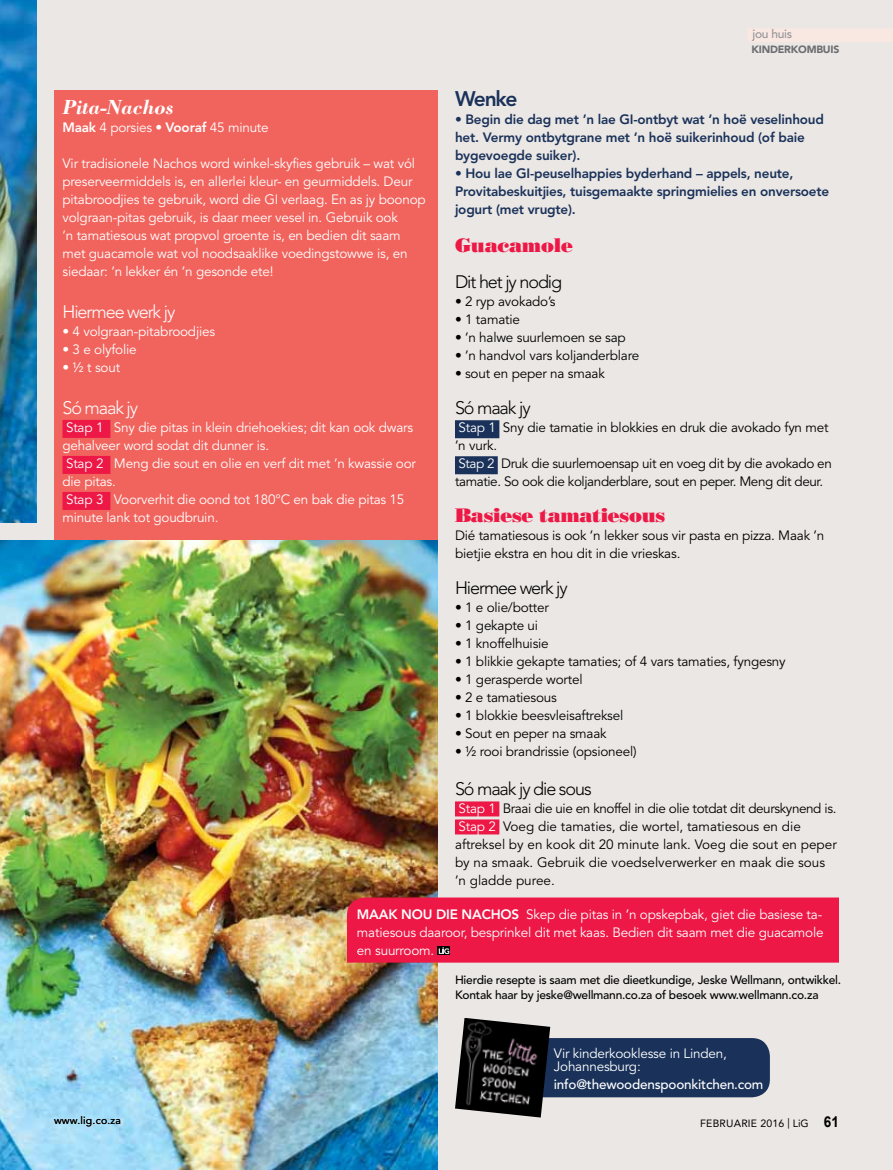
<style>
.page{position:relative;width:893px;height:1170px;background:#fff}
.page>*{position:absolute;margin:0;border:0;box-sizing:border-box;transform-origin:0 0}
.t1{font:italic 700 21px "Bodoni Std";letter-spacing:-.015em;color:#fff}
.t2{font:800 21px "Avenir LT Std";letter-spacing:-.06em;color:#1a325a}
.t3{font:19.5px "Bodoni Std Poster";letter-spacing:-.015em;color:#ed1846}
.t4{font:300 18px "Avenir LT Std";letter-spacing:-.06em;color:#000}
.t5{font:300 18px "Avenir LT Std";letter-spacing:-.06em;color:#fff}
.t6{font:13.5px/18px "Avenir LT Std";letter-spacing:-.015em;color:#fff}
.t7{font:13.5px/18px "Avenir LT Std";letter-spacing:-.015em;color:#000}
.t8{font:800 13.5px/18px "Avenir LT Std";letter-spacing:-.015em;color:#1a325a}
.t9{font:500 13.5px "Avenir LT Std";letter-spacing:-.015em;color:#fff}
.t10{font:500 12px/15px "Avenir LT Std";letter-spacing:-.02em;color:#000}
.t11{font:500 12px "Avenir LT Std";letter-spacing:-.02em;color:#939598}
.t12{font:10.5px "Avenir LT Std";letter-spacing:.02em;color:#000}
.t13{font:900 10.5px "Avenir LT Std";letter-spacing:-.02em;color:#6d6e71}
.s1{font-weight:800}
.s2{color:#fff}
.s3{font-family:"Arial";font-weight:700;font-size:15px}
</style>
<div class="page">
<div style="left:0;top:0;width:893px;height:1169px;background:#ebe7e4"></div>
<div style="left:54px;top:90px;width:384px;height:450px;background:#f1645e"></div>
<img style="left:0;top:0;width:36px;height:522px">
<img style="left:0;top:540px;width:438px;height:629px">
<div style="left:63px;top:420px;width:47px;height:18px;background:#ed1846"></div>
<div style="left:63px;top:456px;width:47px;height:18px;background:#ed1846"></div>
<div style="left:63px;top:492px;width:47px;height:18px;background:#ed1846"></div>
<div style="left:455px;top:420px;width:44px;height:18px;background:#1a325a"></div>
<div style="left:455px;top:456px;width:43px;height:18px;background:#1a325a"></div>
<div style="left:455px;top:801px;width:44px;height:15px;background:#ed1846"></div>
<div style="left:455px;top:819px;width:44px;height:15px;background:#ed1846"></div>
<div style="left:470px;top:1037px;width:300px;height:60px;background:#1a325a;border-radius:18px"></div>
<img style="left:455px;top:1017px;width:95px;height:100px">
<div style="left:347px;top:897px;width:492px;height:65px;background:#ed1846"></div>
<div style="left:747px;top:28px;width:146px;height:14px;background:#f9e7e2"></div>
<p class="t11" style="left:752px;top:27px;width:41px">jou huis</p>
<h1 class="t1" style="left:63px;top:94px;width:113px">Pita-Nachos</h1>
<p class="t6" style="left:63px;top:118px;width:208px"><span class="s1">Maak</span> 4 porsies • <span class="s1">Vooraf</span> 45 minute</p>
<p class="t6" style="left:63px;top:154px;width:365px">Vir tradisionele Nachos word winkel-skyfies gebruik – wat vól preserveermiddels is, en allerlei kleur- en geurmiddels. Deur pitabroodjies te gebruik, word die GI verlaag. En as jy boonop volgraan-pitas gebruik, is daar meer vesel in. Gebruik ook<br>’n tamatiesous wat propvol groente is, en bedien dit saam met guacamole wat vol noodsaaklike voedingstowwe is, en siedaar: ’n lekker én ’n gesonde ete!</p>
<h3 class="t5" style="left:63px;top:301px;width:114px">Hiermee werk jy</h3>
<p class="t6" style="left:63px;top:322px;width:154px">• 4 volgraan-pitabroodjies</p>
<p class="t6" style="left:63px;top:340px;width:76px">• 3 e olyfolie</p>
<p class="t6" style="left:63px;top:358px;width:59px">• ½ t sout</p>
<h3 class="t5" style="left:63px;top:397px;width:77px">Só maak jy</h3>
<p class="t6" style="left:63px;top:418px;width:355px">Stap 1 Sny die pitas in klein driehoekies; dit kan ook dwars gehalveer word sodat dit dunner is.<br>Stap 2 Meng die sout en olie en verf dit met ’n kwassie oor die pitas.<br>Stap 3 Voorverhit die oond tot 180°C en bak die pitas 15 minute lank tot goudbruin.</p>
<p class="t13" style="left:751px;top:43px;width:90px">KINDERKOMBUIS</p>
<h1 class="t2" style="left:455px;top:86px;width:64px">Wenke</h1>
<p class="t8" style="left:455px;top:110px;width:370px">• Begin die dag met ’n lae GI-ontbyt wat ’n hoë veselinhoud het. Vermy ontbytgrane met ’n hoë suikerinhoud (of baie bygevoegde suiker).</p>
<p class="t8" style="left:455px;top:164px;width:376px">• Hou lae GI-peuselhappies byderhand – appels, neute,<br>Provitabeskuitjies, tuisgemaakte springmielies en onversoete jogurt (met vrugte).</p>
<h2 class="t3" style="left:455px;top:233px;width:119px">Guacamole</h2>
<h3 class="t4" style="left:455px;top:271px;width:109px">Dit het jy nodig</h3>
<p class="t7" style="left:455px;top:293px;width:102px">• 2 ryp avokado’s</p>
<p class="t7" style="left:455px;top:311px;width:66px">• 1 tamatie</p>
<p class="t7" style="left:455px;top:329px;width:172px">• ’n halwe suurlemoen se sap</p>
<p class="t7" style="left:455px;top:347px;width:186px">• ’n handvol vars koljanderblare</p>
<p class="t7" style="left:455px;top:365px;width:151px">• sout en peper na smaak</p>
<h3 class="t4" style="left:455px;top:397px;width:77px">Só maak jy</h3>
<p class="t7" style="left:455px;top:419px;width:378px"><span class="s2">Stap 1</span> Sny die tamatie in blokkies en druk die avokado fyn met ’n vurk.<br><span class="s2">Stap 2</span> Druk die suurlemoensap uit en voeg dit by die avokado en tamatie. So ook die koljanderblare, sout en peper. Meng dit deur.</p>
<h2 class="t3" style="left:455px;top:503px;width:212px">Basiese tamatiesous</h2>
<p class="t7" style="left:455px;top:527px;width:371px">Dié tamatiesous is ook ’n lekker sous vir pasta en pizza. Maak ’n bietjie ekstra en hou dit in die vrieskas.</p>
<h3 class="t4" style="left:455px;top:577px;width:114px">Hiermee werk jy</h3>
<p class="t7" style="left:455px;top:599px;width:95px">• 1 e olie/botter</p>
<p class="t7" style="left:455px;top:617px;width:85px">• 1 gekapte ui</p>
<p class="t7" style="left:455px;top:635px;width:95px">• 1 knoffelhuisie</p>
<p class="t7" style="left:455px;top:653px;width:332px">• 1 blikkie gekapte tamaties; of 4 vars tamaties, fyngesny</p>
<p class="t7" style="left:455px;top:671px;width:129px">• 1 gerasperde wortel</p>
<p class="t7" style="left:455px;top:689px;width:104px">• 2 e tamatiesous</p>
<p class="t7" style="left:455px;top:707px;width:170px">• 1 blokkie beesvleisaftreksel</p>
<p class="t7" style="left:455px;top:725px;width:153px">• Sout en peper na smaak</p>
<p class="t7" style="left:455px;top:743px;width:183px">• ½ rooi brandrissie (opsioneel)</p>
<h3 class="t4" style="left:455px;top:778px;width:138px">Só maak jy die sous</h3>
<p class="t7" style="left:455px;top:800px;width:383px"><span class="s2">Stap 1</span> Braai die uie en knoffel in die olie totdat dit deurskynend is.<br><span class="s2">Stap 2</span> Voeg die tamaties, die wortel, tamatiesous en die aftreksel by en kook dit 20 minute lank. Voeg die sout en peper by na smaak. Gebruik die voedselverwerker en maak die sous ’n gladde puree.</p>
<p class="t6" style="left:357px;top:905px;width:468px;text-align:justify"><span class="s1">Maak nou die Nachos</span> Skep die pitas in ’n opskepbak, giet die basiese ta&shy;matiesous daaroor, besprinkel dit met kaas. Bedien dit saam met die guacamole en suurroom.</p>
<p class="t10" style="left:455px;top:972px;width:388px">Hierdie resepte is saam met die dieetkundige, Jeske Wellmann, ontwikkel.<br>Kontak haar by jeske@wellmann.co.za of besoek www.wellmann.co.za</p>
<p class="t6" style="left:554px;top:1046px;width:174px;line-height:13.5px">Vir kinderkooklesse in Linden,<br>Johannesburg:</p>
<p class="t12" style="left:54px;top:1114px;width:68px">www.lig.co.za</p>
<p class="t9" style="left:554px;top:1076px;width:211px">info@thewoodenspoonkitchen.com</p>
<p class="t12" style="left:700px;top:1117px;width:140px">februarie 2016 | LiG <span class="s3">61</span></p>
</div>
